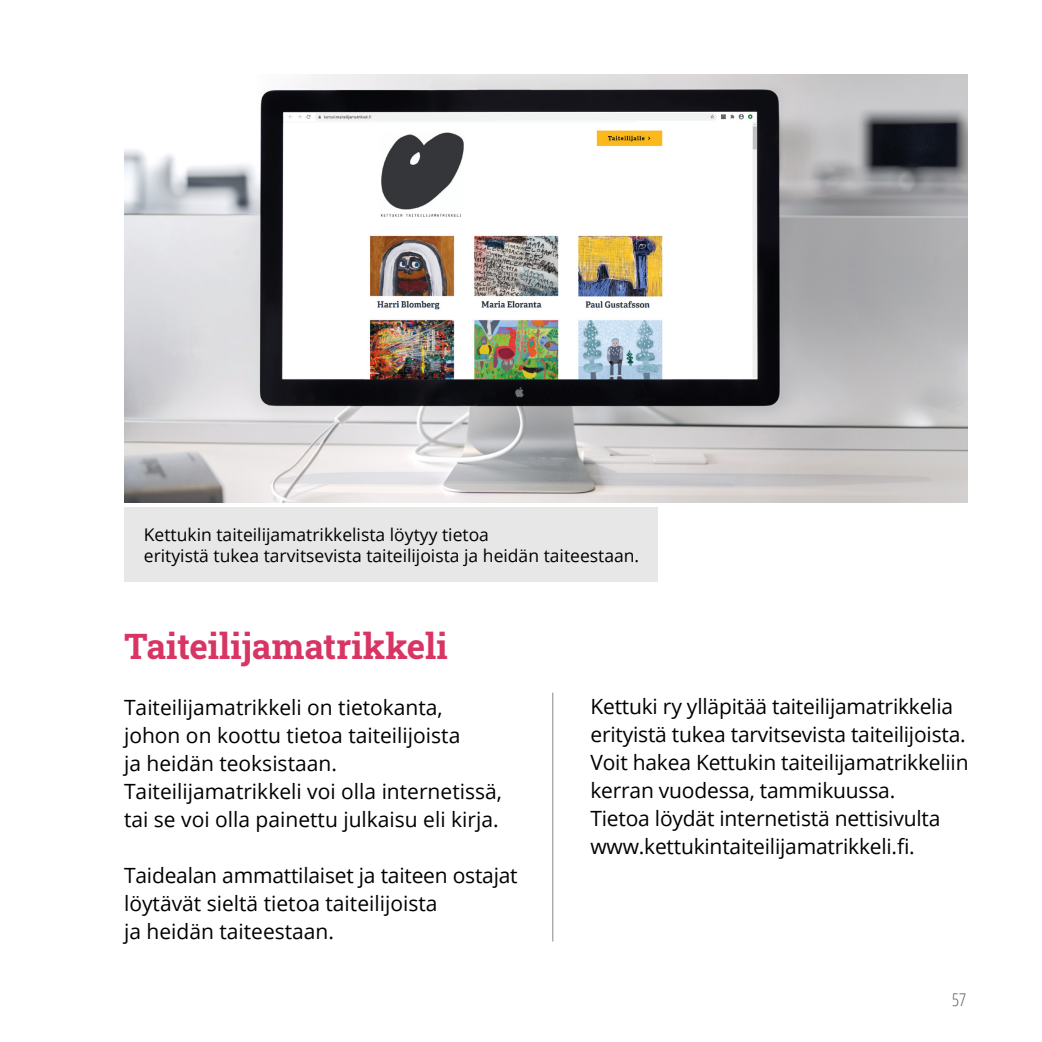
<style>
.page{position:relative;width:1042px;height:1042px;background:#fff}
.page>*{position:absolute;margin:0;border:0;box-sizing:border-box;transform-origin:0 0}
.Otsikkotaso_2{font:700 35px "Roboto Slab";color:#d83564}
.Leipäteksti{font:21px "Open Sans";letter-spacing:-.01em;color:#000}
.Kuvateksti{font:17.5px "Open Sans";color:#000}
.t1{font:300 condensed 17.5px "Open Sans";color:#5a5a59}
</style>
<div class="page">
<div style="left:124px;top:508px;width:533px;height:74px;background:#e7e7e7"></div>
<img style="left:124px;top:74px;width:843px;height:429px">
<hr style="left:552px;top:692px;width:1px;height:249px;background:#878787">
<p class="Kuvateksti" style="left:144px;top:522px;width:347px">Kettukin taiteilijamatrikkelista löytyy tietoa</p>
<p class="Kuvateksti" style="left:144px;top:543px;width:497px">erityistä tukea tarvitsevista taiteilijoista ja heidän taiteestaan.</p>
<p class="Otsikkotaso_2" style="left:124px;top:623px;width:325px">Taiteilijamatrikkeli</p>
<p class="Leipäteksti" style="left:124px;top:693px;width:320px">Taiteilijamatrikkeli on tietokanta,</p>
<p class="Leipäteksti" style="left:124px;top:721px;width:338px">johon on koottu tietoa taiteilijoista</p>
<p class="Leipäteksti" style="left:124px;top:749px;width:214px">ja heidän teoksistaan.</p>
<p class="Leipäteksti" style="left:124px;top:777px;width:379px">Taiteilijamatrikkeli voi olla internetissä,</p>
<p class="Leipäteksti" style="left:124px;top:805px;width:376px">tai se voi olla painettu julkaisu eli kirja.</p>
<p class="Leipäteksti" style="left:124px;top:861px;width:395px">Taidealan ammattilaiset ja taiteen ostajat</p>
<p class="Leipäteksti" style="left:124px;top:889px;width:315px">löytävät sieltä tietoa taiteilijoista</p>
<p class="Leipäteksti" style="left:124px;top:917px;width:211px">ja heidän taiteestaan.</p>
<p class="Leipäteksti" style="left:590px;top:692px;width:364px">Kettuki ry ylläpitää taiteilijamatrikkelia</p>
<p class="Leipäteksti" style="left:590px;top:720px;width:377px">erityistä tukea tarvitsevista taiteilijoista.</p>
<p class="Leipäteksti" style="left:590px;top:748px;width:380px">Voit hakea Kettukin taiteilijamatrikkeliin</p>
<p class="Leipäteksti" style="left:590px;top:776px;width:306px">kerran vuodessa, tammikuussa.</p>
<p class="Leipäteksti" style="left:590px;top:804px;width:351px">Tietoa löydät internetistä nettisivulta</p>
<p class="Leipäteksti" style="left:590px;top:832px;width:326px">www.kettukintaiteilijamatrikkeli.fi.</p>
<p class="t1" style="left:952px;top:987px;width:15px">57</p>
</div>
